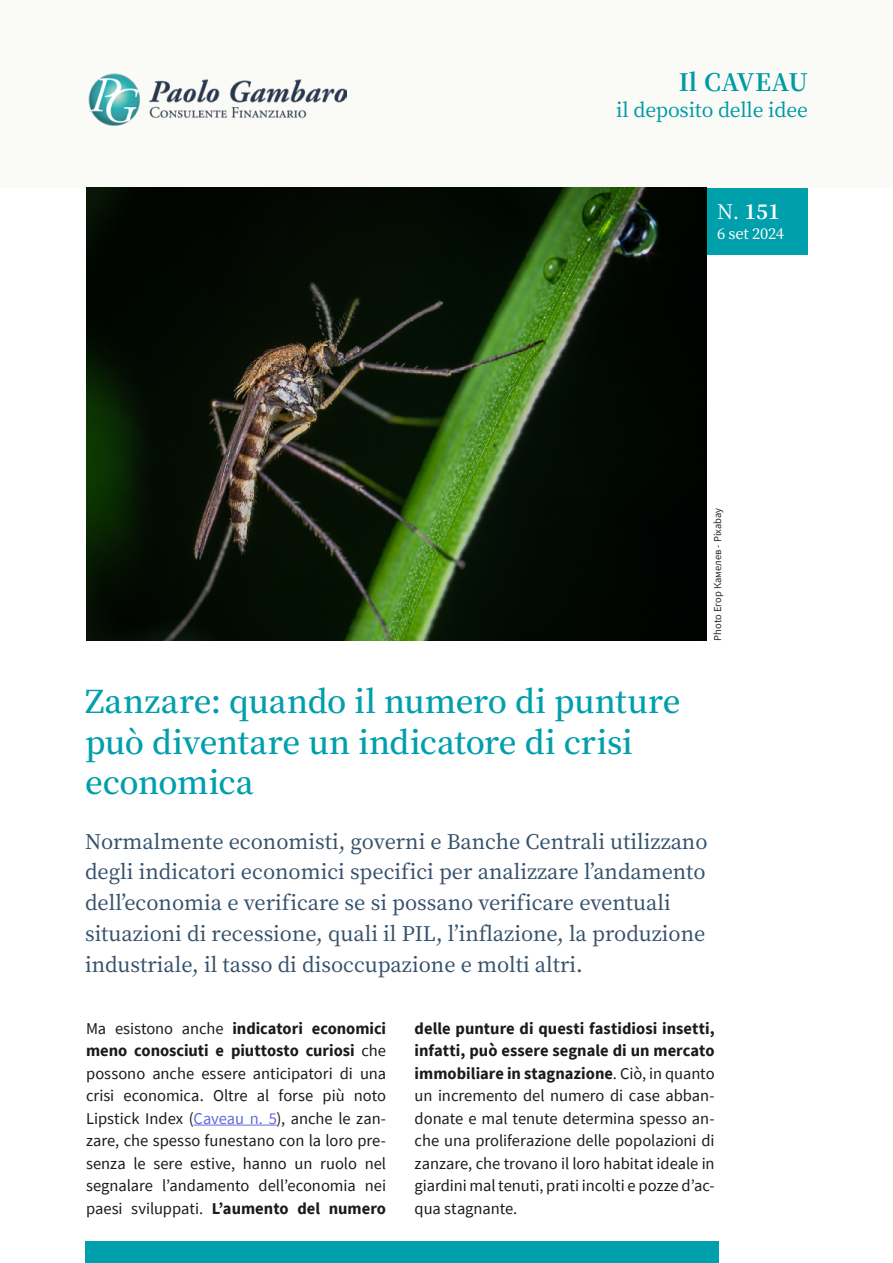
<style>
.page{position:relative;width:893px;height:1263px;background:#fff}
.page>*{position:absolute;margin:0;border:0;box-sizing:border-box;transform-origin:0 0}
.t1{font:600 31.5px/40.5px "Noto Serif JP";letter-spacing:-.01em;color:#009fac}
.t2{font:700 24px "Noto Serif JP";letter-spacing:.02em;color:#009fac}
.t3{font:500 20.25px/30.8px "Noto Serif JP";color:#35516b}
.t4{font:700 20.25px "Noto Serif JP";color:#fff}
.t5{font:500 19.5px "Noto Serif JP";letter-spacing:-.01em;color:#009fac}
.t6{font:16.5px/22.5px "Source Sans Pro";letter-spacing:-.005em;color:#1a1a1a;text-align:justify}
.t7{font:500 15px "Noto Serif JP";letter-spacing:-.02em;color:#fff}
.t8{font:10.5px "Source Sans Pro";color:#262626}
.s1{font-weight:400}
.s2{font-weight:700}
.s3{color:#616cda}
</style>
<div class="page">
<div style="left:0;top:0;width:893px;height:188px;background:#fafaf6"></div>
<div style="left:706px;top:188px;width:102px;height:66px;background:#009fac"></div>
<hr style="left:194px;top:1125px;width:83px;height:1px;background:#616cda">
<div style="left:85px;top:1242px;width:633px;height:21px;background:#009fac"></div>
<img style="left:88px;top:73px;width:258px;height:52px">
<img style="left:86px;top:188px;width:621px;height:452px">
<h2 class="t2" style="left:678px;top:68px;width:131px">Il CAVEAU</h2>
<p class="t5" style="left:616px;top:99px;width:193px">il deposito delle idee</p>
<p class="t4" style="left:717px;top:200px;width:64px"><span class="s1">N.</span> 151</p>
<p class="t7" style="left:717px;top:225px;width:69px">6 set 2024</p>
<h1 class="t1" style="left:85px;top:682px;width:597px">Zanzare: quando il numero di punture può diventare un indicatore di crisi economica</h1>
<p class="t8" style="left:711px;top:640px;width:134px;rotate:-90deg">Photo Егор Камелев - Pixabay</p>
<p class="t3" style="left:85px;top:826px;width:624px">Normalmente economisti, governi e Banche Centrali utilizzano degli indicatori economici specifici per analizzare l’andamento dell’economia e verificare se si possano verificare eventuali situazioni di recessione, quali il PIL, l’inflazione, la produzione industriale, il tasso di disoccupazione e molti altri.</p>
<p class="t6" style="left:86px;top:1017px;width:302px">Ma esistono anche <span class="s2">indicatori economici meno conosciuti e piuttosto curiosi</span> che possono anche essere anticipatori di una crisi economica. Oltre al forse più noto Lipstick Index (<span class="s3">Caveau n. 5</span>), anche le zan&shy;zare, che spesso funestano con la loro pre&shy;senza le sere estive, hanno un ruolo nel segnalare l’andamento dell’economia nei paesi sviluppati. <span class="s2">L’aumento del numero</span></p>
<p class="t6" style="left:415px;top:1017px;width:302px"><span class="s2">delle punture di questi fastidiosi insetti, infatti, può essere segnale di un mercato immobiliare in stagnazione</span>. Ciò, in quanto un incremento del numero di case abban&shy;donate e mal tenute determina spesso an&shy;che una proliferazione delle popolazioni di zanzare, che trovano il loro habitat ideale in giardini mal tenuti, prati incolti e pozze d’ac&shy;qua stagnante.</p>
</div>
